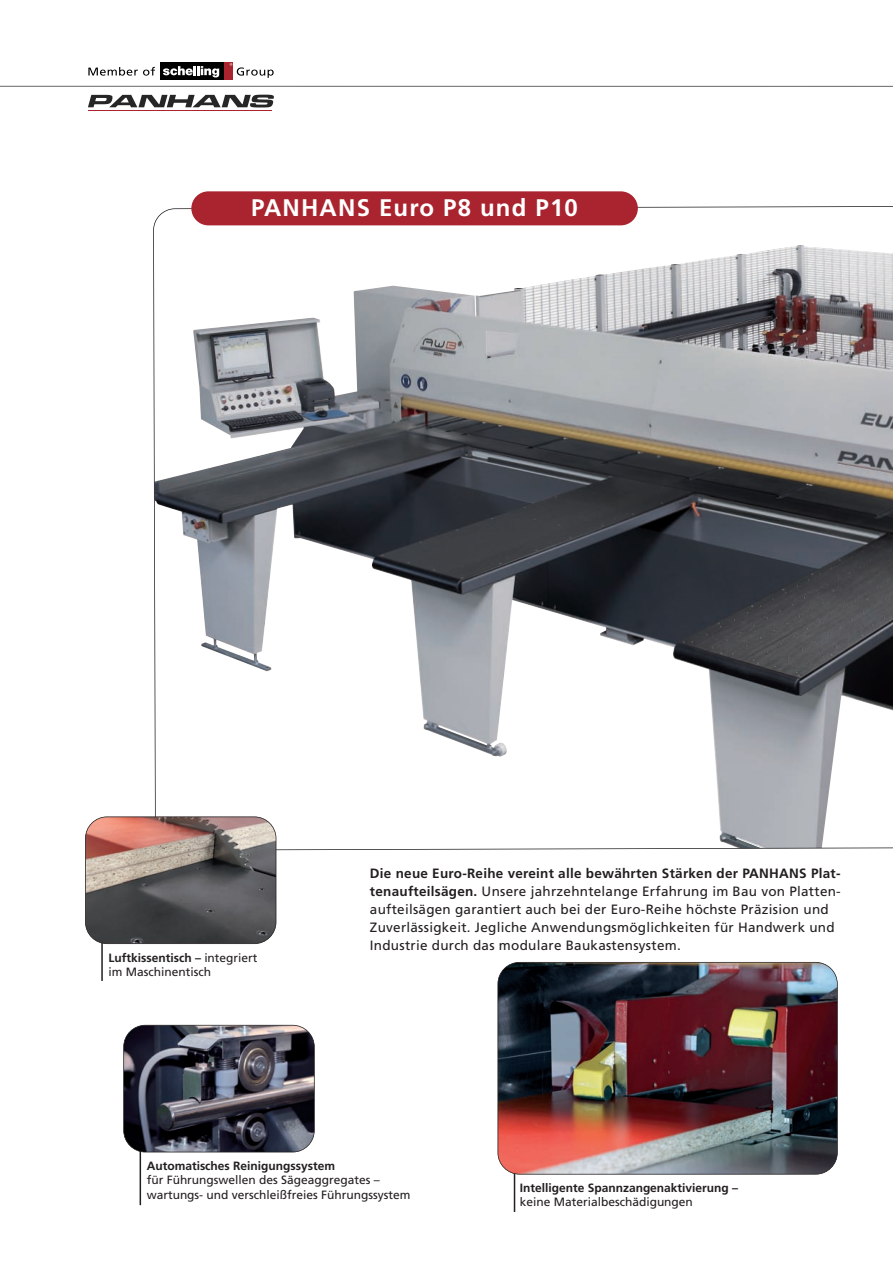
<style>
.page{position:relative;width:893px;height:1263px;background:#fff}
.page>*{position:absolute;margin:0;border:0;box-sizing:border-box;transform-origin:0 0}
.t1{font:700 24px "Frutiger";letter-spacing:.05em;color:#fff}
.t2{font:13.5px/18px "Frutiger";letter-spacing:.02em;color:#231f20}
.t3{font:12px/14.4px "Frutiger";color:#231f20}
.t4{font:700 12px "Frutiger";color:#231f20}
.s1{font-weight:700}
</style>
<div class="page">
<hr style="left:514px;top:1159px;width:1px;height:53px;background:#231f20">
<hr style="left:0;top:86px;width:893px;height:1px;background:#666">
<div style="left:160px;top:63px;width:63px;height:17px;background:#000"></div>
<div style="left:224px;top:67px;width:9px;height:13px;background:#a9242e"></div>
<svg style="left:88px;top:67px;width:67px;height:9px"></svg>
<svg style="left:163px;top:63px;width:111px;height:15px"></svg>
<svg style="left:88px;top:95px;width:186px;height:12px"></svg>
<hr style="left:88px;top:110px;width:183px;height:1px;background:#a9242e">
<svg style="left:153px;top:206px;width:740px;height:644px"></svg>
<div style="left:191px;top:191px;width:447px;height:34px;background:#a9242e;border-radius:17px"></div>
<hr style="left:140px;top:1144px;width:1px;height:61px;background:#231f20">
<img style="left:124px;top:1025px;width:190px;height:127px;border-radius:22px">
<div style="left:123px;top:1025px;width:192px;height:127px;border:2px solid #231f20;border-radius:22px"></div>
<img style="left:498px;top:962px;width:339px;height:212px;border-radius:22px">
<div style="left:497px;top:962px;width:341px;height:212px;border:2px solid #231f20;border-radius:22px"></div>
<hr style="left:101px;top:936px;width:2px;height:45px;background:#231f20">
<img style="left:85px;top:817px;width:191px;height:127px;border-radius:22px">
<div style="left:85px;top:816px;width:191px;height:128px;border:2px solid #231f20;border-radius:22px"></div>
<h1 class="t1" style="left:251px;top:198px;width:328px">PANHANS Euro P8 und P10</h1>
<p class="t3" style="left:108px;top:951px;width:151px"><span class="s1">Luftkissentisch –</span> integriert im Maschinentisch</p>
<p class="t2" style="left:370px;top:865px;width:472px"><span class="s1">Die neue Euro-Reihe vereint alle bewährten Stärken der PANHANS Plat&shy;tenaufteilsägen.</span> Unsere jahrzehntelange Erfahrung im Bau von Platten&shy;aufteilsägen garantiert auch bei der Euro-Reihe höchste Präzision und Zuverlässigkeit. Jegliche Anwendungsmöglichkeiten für Handwerk und Industrie durch das modulare Baukastensystem.</p>
<p class="t4" style="left:147px;top:1161px;width:190px">Automatisches Reinigungssystem</p>
<p class="t3" style="left:147px;top:1174px;width:265px">für Führungswellen des Sägeaggregates – wartungs- und verschleißfreies Führungssystem</p>
<p class="t4" style="left:520px;top:1183px;width:220px">Intelligente Spannzangenaktivierung –</p>
<p class="t3" style="left:520px;top:1196px;width:175px">keine Materialbeschädigungen</p>
</div>
